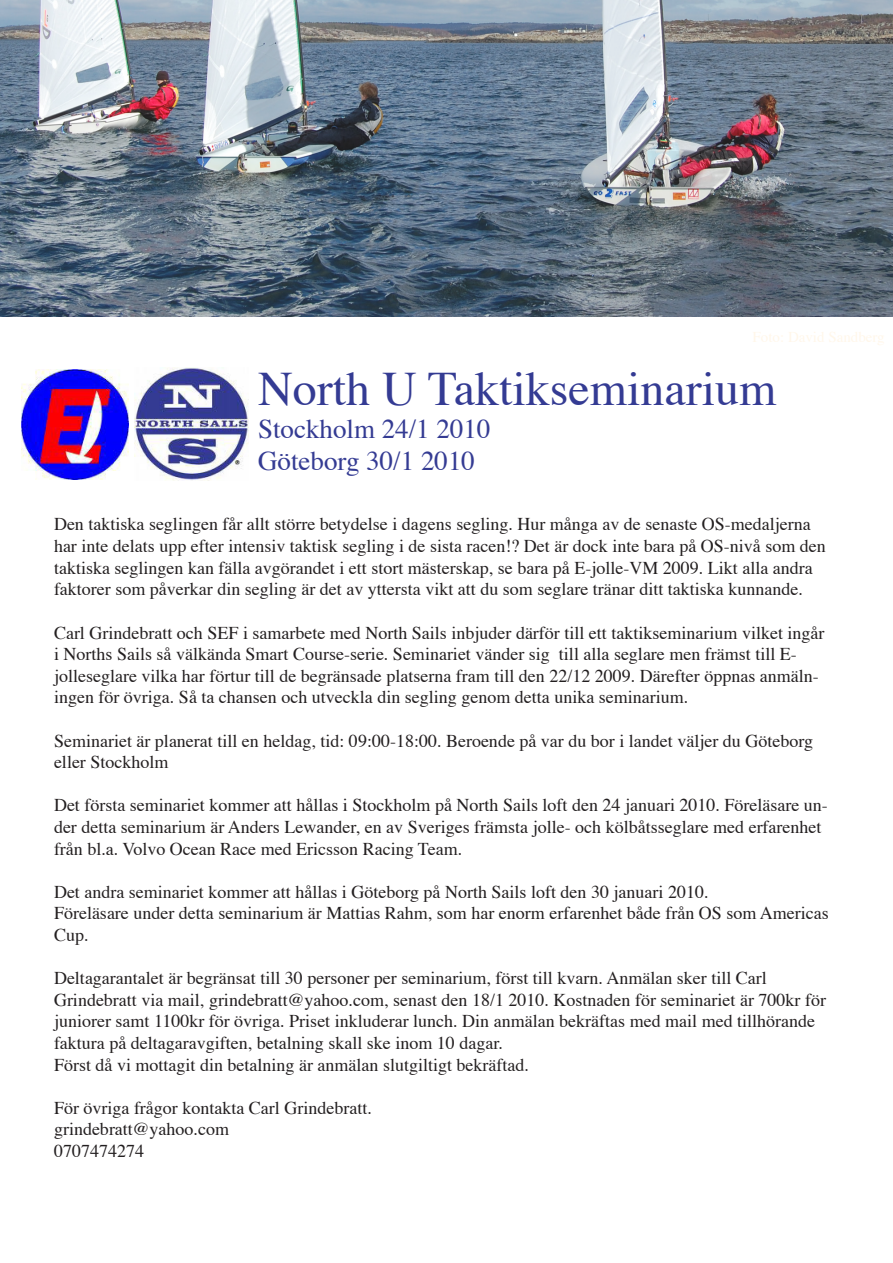
<style>
.page{position:relative;width:893px;height:1263px;background:#fff}
.page>*{position:absolute;margin:0;border:0;box-sizing:border-box;transform-origin:0 0}
.t1{font:48px "Times";color:#343b93}
.t2{font:27px "Times";color:#343b93}
.t3{font:18px/21.6px "Times";color:#231f20}
</style>
<div class="page">
<img style="left:135px;top:368px;width:113px;height:112px">
<img style="left:22px;top:369px;width:106px;height:110px">
<img style="left:0;top:0;width:893px;height:316px">
<p class="t1" style="left:258px;top:344px;width:520px">North U Taktikseminarium</p>
<p class="t2" style="left:258px;top:403px;width:234px">Stockholm 24/1 2010</p>
<p class="t2" style="left:258px;top:436px;width:218px">Göteborg 30/1 2010</p>
<p class="t3" style="left:54px;top:512px;width:773px">Den taktiska seglingen får allt större betydelse i dagens segling. Hur många av de senaste OS-medaljerna har inte delats upp efter intensiv taktisk segling i de sista racen!? Det är dock inte bara på OS-nivå som den taktiska seglingen kan fälla avgörandet i ett stort mästerskap, se bara på E-jolle-VM 2009. Likt alla andra faktorer som påverkar din segling är det av yttersta vikt att du som seglare tränar ditt taktiska kunnande.</p>
<p class="t3" style="left:54px;top:620px;width:772px">Carl Grindebratt och SEF i samarbete med North Sails inbjuder därför till ett taktikseminarium vilket ingår i Norths Sails så välkända Smart Course-serie. Seminariet vänder sig till alla seglare men främst till E&shy;jolleseglare vilka har förtur till de begränsade platserna fram till den 22/12 2009. Därefter öppnas anmäln&shy;ingen för övriga. Så ta chansen och utveckla din segling genom detta unika seminarium.</p>
<p class="t3" style="left:54px;top:728px;width:760px">Seminariet är planerat till en heldag, tid: 09:00-18:00. Beroende på var du bor i landet väljer du Göteborg eller Stockholm</p>
<p class="t3" style="left:54px;top:793px;width:775px">Det första seminariet kommer att hållas i Stockholm på North Sails loft den 24 januari 2010. Föreläsare un&shy;der detta seminarium är Anders Lewander, en av Sveriges främsta jolle- och kölbåtsseglare med erfarenhet från bl.a. Volvo Ocean Race med Ericsson Racing Team.</p>
<p class="t3" style="left:54px;top:879px;width:656px">Det andra seminariet kommer att hållas i Göteborg på North Sails loft den 30 januari 2010.</p>
<p class="t3" style="left:54px;top:901px;width:776px">Föreläsare under detta seminarium är Mattias Rahm, som har enorm erfarenhet både från OS som Americas<br>Cup.</p>
<p class="t3" style="left:54px;top:966px;width:773px">Deltagarantalet är begränsat till 30 personer per seminarium, först till kvarn. Anmälan sker till Carl Grindebratt via mail, grindebratt@yahoo.com, senast den 18/1 2010. Kostnaden för seminariet är 700kr för juniorer samt 1100kr för övriga. Priset inkluderar lunch. Din anmälan bekräftas med mail med tillhörande faktura på deltagaravgiften, betalning skall ske inom 10 dagar.</p>
<p class="t3" style="left:54px;top:1052px;width:476px">Först då vi mottagit din betalning är anmälan slutgiltigt bekräftad.</p>
<p class="t3" style="left:54px;top:1095px;width:319px">För övriga frågor kontakta Carl Grindebratt.</p>
<p class="t3" style="left:54px;top:1117px;width:177px">grindebratt@yahoo.com</p>
<p class="t3" style="left:54px;top:1138px;width:91px">0707474274</p>
</div>
